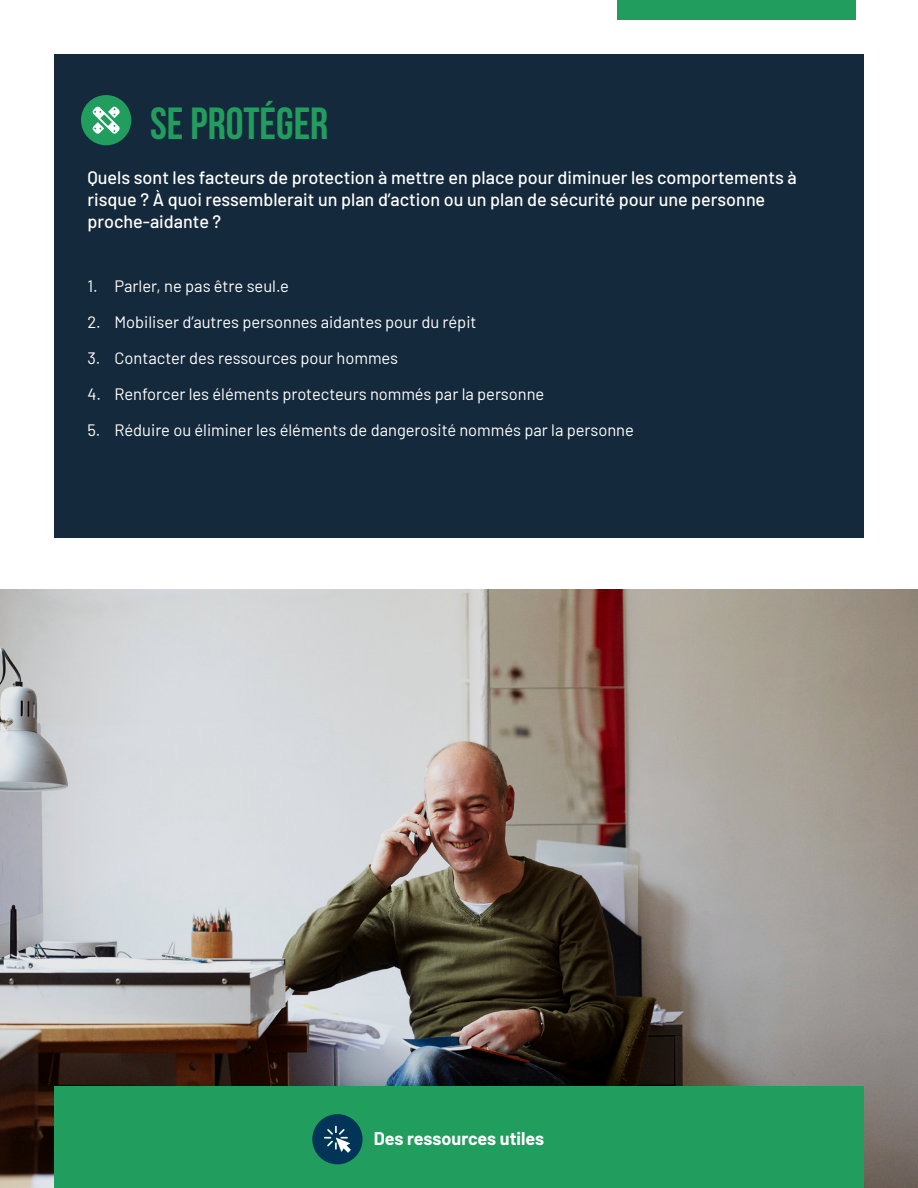
<style>
.page{position:relative;width:918px;height:1188px;background:#fff}
.page>*{position:absolute;margin:0;border:0;box-sizing:border-box;transform-origin:0 0}
.t1{font:700 45px "Bebas Neue";color:#219d5e}
.t2{font:500 18px/21.6px "Barlow";color:#fff}
.t3{font:700 18px "Barlow";letter-spacing:-.005em;color:#fff}
.t4{font:16.5px "Barlow";color:#fff}
</style>
<div class="page">
<div style="left:54px;top:54px;width:810px;height:484px;background:#14293b"></div>
<div style="left:617px;top:0;width:238px;height:19px;background:#219d5e"></div>
<div style="left:81px;top:95px;width:50px;height:50px;background:#219d5e;border-radius:50%"></div>
<svg style="left:92px;top:106px;width:28px;height:28px"></svg>
<img style="left:0;top:590px;width:918px;height:598px">
<div style="left:54px;top:1086px;width:810px;height:102px;background:#219d5e"></div>
<div style="left:312px;top:1114px;width:51px;height:50px;background:#003557;border-radius:50%"></div>
<svg style="left:324px;top:1126px;width:27px;height:27px"></svg>
<h1 class="t1" style="left:150px;top:99px;width:180px">SE PROTÉGER</h1>
<p class="t2" style="left:87px;top:166px;width:711px">Quels sont les facteurs de protection à mettre en place pour diminuer les comportements à risque ? À quoi ressemblerait un plan d’action ou un plan de sécurité pour une personne proche-aidante ?</p>
<p class="t4" style="left:87px;top:274px;width:203px">1. Parler, ne pas être seul.e</p>
<p class="t4" style="left:87px;top:310px;width:391px">2. Mobiliser d’autres personnes aidantes pour du répit</p>
<p class="t4" style="left:87px;top:346px;width:312px">3. Contacter des ressources pour hommes</p>
<p class="t4" style="left:87px;top:382px;width:458px">4. Renforcer les éléments protecteurs nommés par la personne</p>
<p class="t4" style="left:87px;top:418px;width:548px">5. Réduire ou éliminer les éléments de dangerosité nommés par la personne</p>
<p class="t3" style="left:374px;top:1125px;width:172px">Des ressources utiles</p>
</div>
